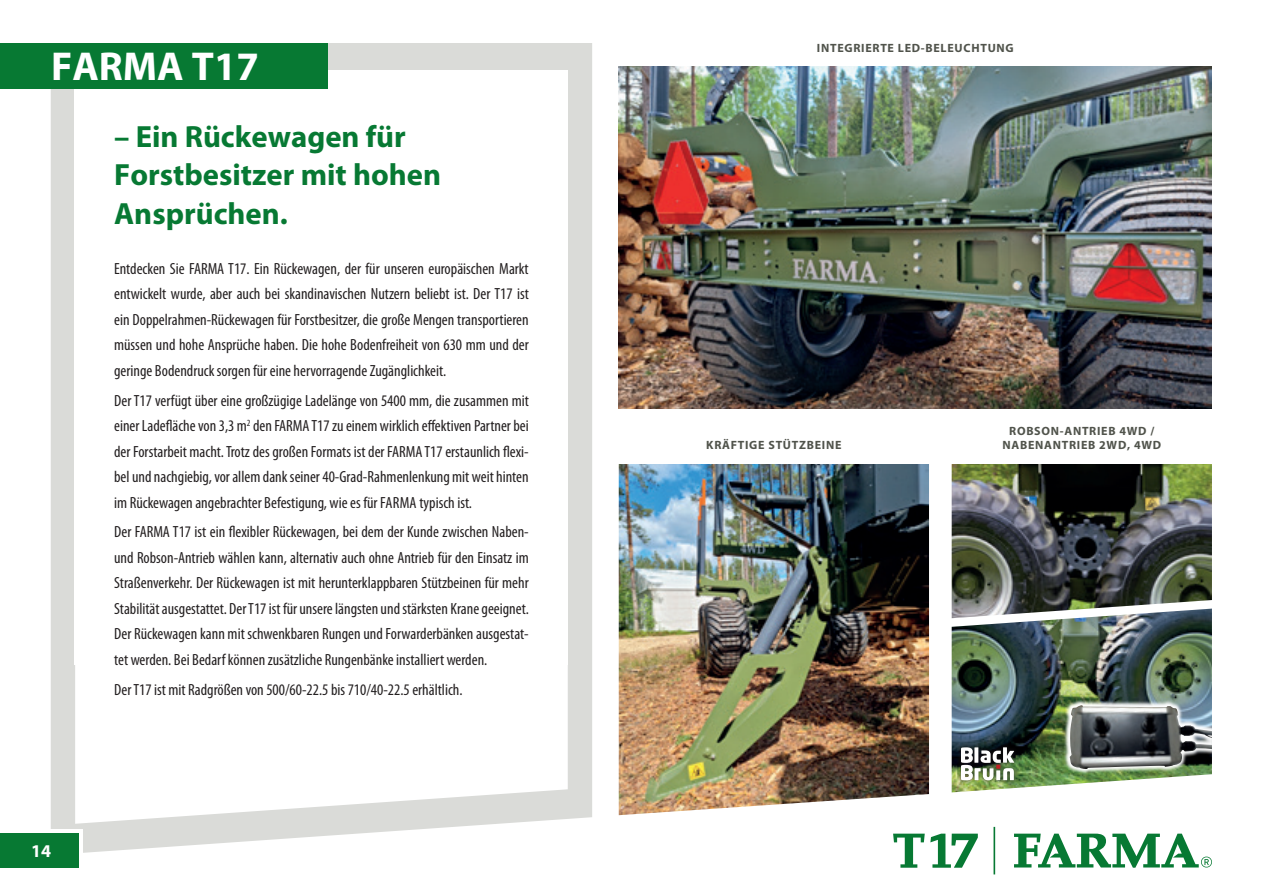
<style>
.page{position:relative;width:1263px;height:893px;background:#fff}
.page>*{position:absolute;margin:0;border:0;box-sizing:border-box;transform-origin:0 0}
.t1{font:700 40.5px "Myriad Pro";color:#fff}
.t2{font:700 30.75px/38.4px "Myriad Pro";color:#077933}
.t3{font:700 18px "Myriad Pro";color:#fff}
.t4{font:condensed 16.2px/25.5px "Myriad Pro";color:#231f20;text-align:justify}
.t5{font:700 12px/14.4px "Myriad Pro";letter-spacing:.06em;color:#50534b;text-align:center}
</style>
<div class="page">
<img style="left:952px;top:464px;width:260px;height:145px">
<img style="left:952px;top:609px;width:260px;height:183px">
<img style="left:1058px;top:687px;width:154px;height:93px">
<img style="left:1070px;top:705px;width:142px;height:64px">
<svg style="left:51px;top:43px;width:541px;height:810px;fill:#dadbd8"></svg>
<div style="left:75px;top:71px;width:493px;height:594px;background:#fff"></div>
<div style="left:0;top:43px;width:327px;height:46px;background:#077933"></div>
<img style="left:619px;top:464px;width:310px;height:351px">
<svg style="left:893px;top:834px;width:85px;height:34px"></svg>
<hr style="left:993px;top:827px;width:2px;height:47px;background:#077933">
<svg style="left:1014px;top:834px;width:198px;height:34px"></svg>
<svg style="left:75px;top:665px;width:493px;height:159px"></svg>
<div style="left:0;top:829px;width:82px;height:43px;background:#fff"></div>
<div style="left:0;top:833px;width:79px;height:35px;background:#077933"></div>
<img style="left:619px;top:67px;width:593px;height:341px">
<div style="left:956px;top:743px;width:62px;height:42px;background:#231f20;opacity:.75"></div>
<svg style="left:961px;top:747px;width:53px;height:33px"></svg>
<h1 class="t1" style="left:51px;top:39px;width:210px">FARMA T17</h1>
<h2 class="t2" style="left:114px;top:116px;width:328px">– Ein Rückewagen für<br>Forstbesitzer mit hohen<br>Ansprüchen.</h2>
<p class="t3" style="left:31px;top:839px;width:21px">14</p>
<p class="t4" style="left:114px;top:256px;width:416px">Entdecken Sie FARMA T17. Ein Rückewagen, der für unseren europäischen Markt entwickelt wurde, aber auch bei skandinavischen Nutzern beliebt ist. Der T17 ist ein Doppelrahmen-Rückewagen für Forstbesitzer, die große Mengen transportieren müssen und hohe Ansprüche haben. Die hohe Bodenfreiheit von 630 mm und der geringe Bodendruck sorgen für eine hervorragende Zugänglichkeit.</p>
<p class="t4" style="left:114px;top:387px;width:416px">Der T17 verfügt über eine großzügige Ladelänge von 5400 mm, die zusammen mit einer Ladefläche von 3,3 m<sup>2</sup> den FARMA T17 zu einem wirklich effektiven Partner bei der Forstarbeit macht. Trotz des großen Formats ist der FARMA T17 erstaunlich flexi&shy;bel und nachgiebig, vor allem dank seiner 40-Grad-Rahmenlenkung mit weit hinten im Rückewagen angebrachter Befestigung, wie es für FARMA typisch ist.</p>
<p class="t4" style="left:114px;top:519px;width:416px">Der FARMA T17 ist ein flexibler Rückewagen, bei dem der Kunde zwischen Naben&shy;und Robson-Antrieb wählen kann, alternativ auch ohne Antrieb für den Einsatz im Straßenverkehr. Der Rückewagen ist mit herunterklappbaren Stützbeinen für mehr Stabilität ausgestattet. Der T17 ist für unsere längsten und stärksten Krane geeignet.<br>Der Rückewagen kann mit schwenkbaren Rungen und Forwarderbänken ausgestat&shy;tet werden. Bei Bedarf können zusätzliche Rungenbänke installiert werden.</p>
<p class="t4" style="left:114px;top:676px;width:350px">Der T17 ist mit Radgrößen von 500/60-22.5 bis 710/40-22.5 erhältlich.</p>
<p class="t5" style="left:817px;top:40px;width:198px">INTEGRIERTE LED-BELEUCHTUNG</p>
<p class="t5" style="left:706px;top:437px;width:137px">KRÄFTIGE STÜTZBEINE</p>
<p class="t5" style="left:1002px;top:423px;width:160px">ROBSON-ANTRIEB 4WD /<br>NABENANTRIEB 2WD, 4WD</p>
</div>
